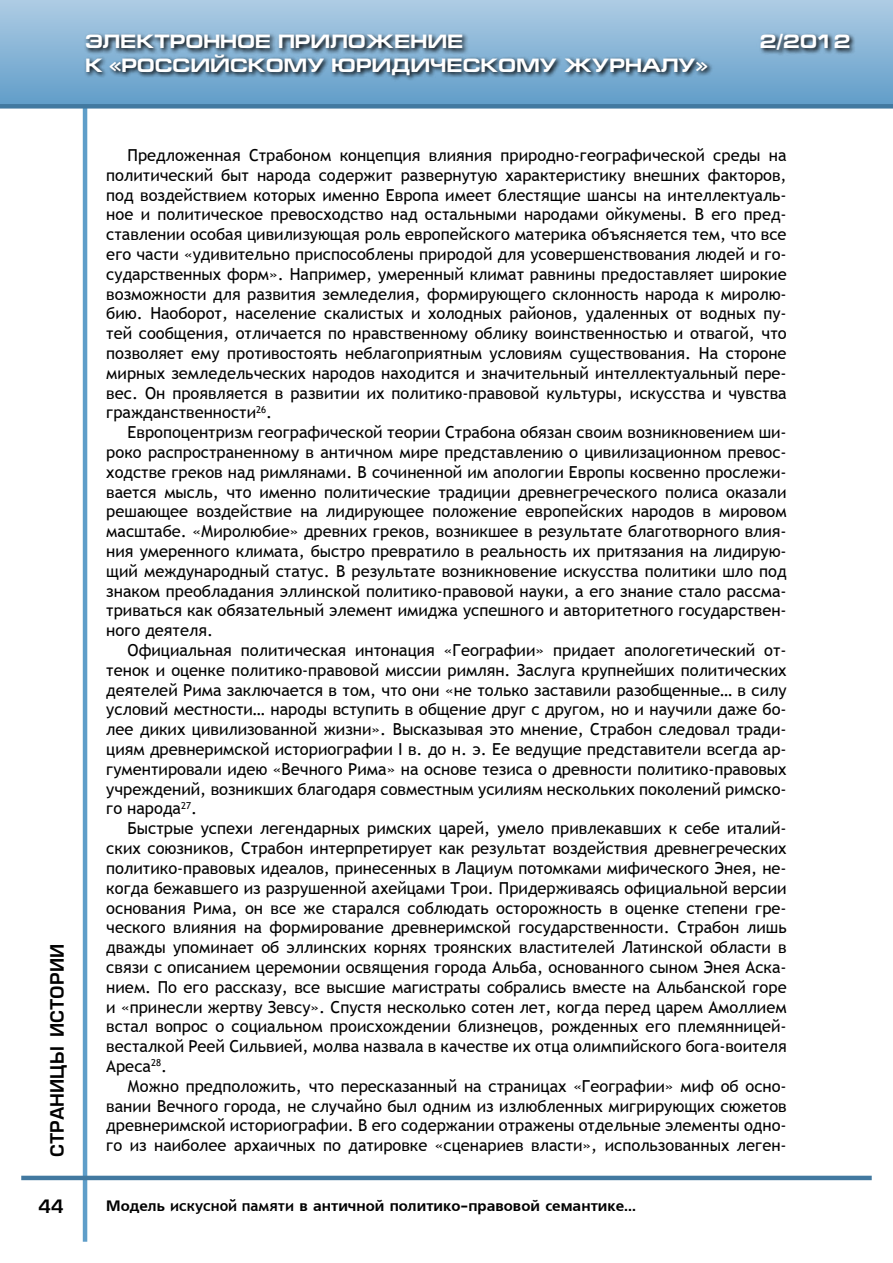
<style>
.page{position:relative;width:893px;height:1263px;background:#fff}
.page>*{position:absolute;margin:0;border:0;box-sizing:border-box;transform-origin:0 0}
.t1{font:700 19.5px "Europe Ext";color:#fff}
.t2{font:18px "Europe Demi Normal";color:#000}
.t3{font:16.5px/19.8px "Trebuchet MS";color:#000;text-align:justify}
.t4{font:15px "Free Set Bold Cyrillic";color:#000}
.s1{font-family:"Trebuchet MS";font-weight:700}
</style>
<div class="page">
<hr style="left:83px;top:89px;width:4px;height:1153px;background:#5f9ec9">
<hr style="left:21px;top:1176px;width:851px;height:4px;background:#4279a0">
<div style="left:0;top:0;width:893px;height:106px;background:linear-gradient(to bottom,#aecce4,#619dc9)"></div>
<div style="left:0;top:104px;width:893px;height:5px;background:#4279a0"></div>
<svg style="left:83px;top:31px;width:810px;height:121px"></svg>
<p class="t1" style="left:85px;top:31px;width:380px">ЭЛЕКТРОННОЕ ПРИЛОЖЕНИЕ</p>
<p class="t1" style="left:760px;top:31px;width:92px">2/2012</p>
<p class="t1" style="left:85px;top:54px;width:624px">К «РОССИЙСКОМУ ЮРИДИЧЕСКОМУ ЖУРНАЛУ»</p>
<p class="t2" style="left:47px;top:1157px;width:214px;rotate:-90deg">страницы истории</p>
<p class="t2" style="left:38px;top:1196px;width:27px">44</p>
<p class="t3" style="left:106px;top:145px;width:682px;text-indent:21px">Предложенная Страбоном концепция влияния природно-географической среды на политический быт народа содержит развернутую характеристику внешних факторов, под воздействием которых именно Европа имеет блестящие шансы на интеллектуаль&shy;ное и политическое превосходство над остальными народами ойкумены. В его пред&shy;ставлении особая цивилизующая роль европейского материка объясняется тем, что все его части «удивительно приспособлены природой для усовершенствования людей и го&shy;сударственных форм». Например, умеренный климат равнины предоставляет широкие возможности для развития земледелия, формирующего склонность народа к миролю&shy;бию. Наоборот, население скалистых и холодных районов, удаленных от водных пу&shy;тей сообщения, отличается по нравственному облику воинственностью и отвагой, что позволяет ему противостоять неблагоприятным условиям существования. На стороне мирных земледельческих народов находится и значительный интеллектуальный пере&shy;вес. Он проявляется в развитии их политико-правовой культуры, искусства и чувства гражданственности<sup>26</sup>.</p>
<p class="t3" style="left:106px;top:423px;width:682px;text-indent:21px">Европоцентризм географической теории Страбона обязан своим возникновением ши&shy;роко распространенному в античном мире представлению о цивилизационном превос&shy;ходстве греков над римлянами. В сочиненной им апологии Европы косвенно прослежи&shy;вается мысль, что именно политические традиции древнегреческого полиса оказали решающее воздействие на лидирующее положение европейских народов в мировом масштабе. «Миролюбие» древних греков, возникшее в результате благотворного влия&shy;ния умеренного климата, быстро превратило в реальность их притязания на лидирую&shy;щий международный статус. В результате возникновение искусства политики шло под знаком преобладания эллинской политико-правовой науки, а его знание стало рассма&shy;триваться как обязательный элемент имиджа успешного и авторитетного государствен&shy;ного деятеля.</p>
<p class="t3" style="left:106px;top:640px;width:682px;text-indent:21px">Официальная политическая интонация «Географии» придает апологетический от&shy;тенок и оценке политико-правовой миссии римлян. Заслуга крупнейших политических деятелей Рима заключается в том, что они «не только заставили разобщенные… в силу условий местности… народы вступить в общение друг с другом, но и научили даже бо&shy;лее диких цивилизованной жизни». Высказывая это мнение, Страбон следовал тради&shy;циям древнеримской историографии I в. до н. э. Ее ведущие представители всегда ар&shy;гументировали идею «Вечного Рима» на основе тезиса о древности политико-правовых учреждений, возникших благодаря совместным усилиям нескольких поколений римско&shy;го народа<sup>27</sup>.</p>
<p class="t3" style="left:106px;top:819px;width:682px;text-indent:21px">Быстрые успехи легендарных римских царей, умело привлекавших к себе италий&shy;ских союзников, Страбон интерпретирует как результат воздействия древнегреческих политико-правовых идеалов, принесенных в Лациум потомками мифического Энея, не&shy;когда бежавшего из разрушенной ахейцами Трои. Придерживаясь официальной версии основания Рима, он все же старался соблюдать осторожность в оценке степени гре&shy;ческого влияния на формирование древнеримской государственности. Страбон лишь дважды упоминает об эллинских корнях троянских властителей Латинской области в связи с описанием церемонии освящения города Альба, основанного сыном Энея Аска&shy;нием. По его рассказу, все высшие магистраты собрались вместе на Альбанской горе и «принесли жертву Зевсу». Спустя несколько сотен лет, когда перед царем Амоллием встал вопрос о социальном происхождении близнецов, рожденных его племянницей&shy;весталкой Реей Сильвией, молва назвала в качестве их отца олимпийского бога-воителя Ареса<sup>28</sup>.</p>
<p class="t3" style="left:106px;top:1076px;width:682px;text-indent:21px">Можно предположить, что пересказанный на страницах «Географии» миф об осно&shy;вании Вечного города, не случайно был одним из излюбленных мигрирующих сюжетов древнеримской историографии. В его содержании отражены отдельные элементы одно&shy;го из наиболее архаичных по датировке «сценариев власти», использованных леген-</p>
<p class="t4" style="left:106px;top:1197px;width:531px">Модель <span class="s1">искусной памяти</span> в античной политико-правовой семантике...</p>
</div>
